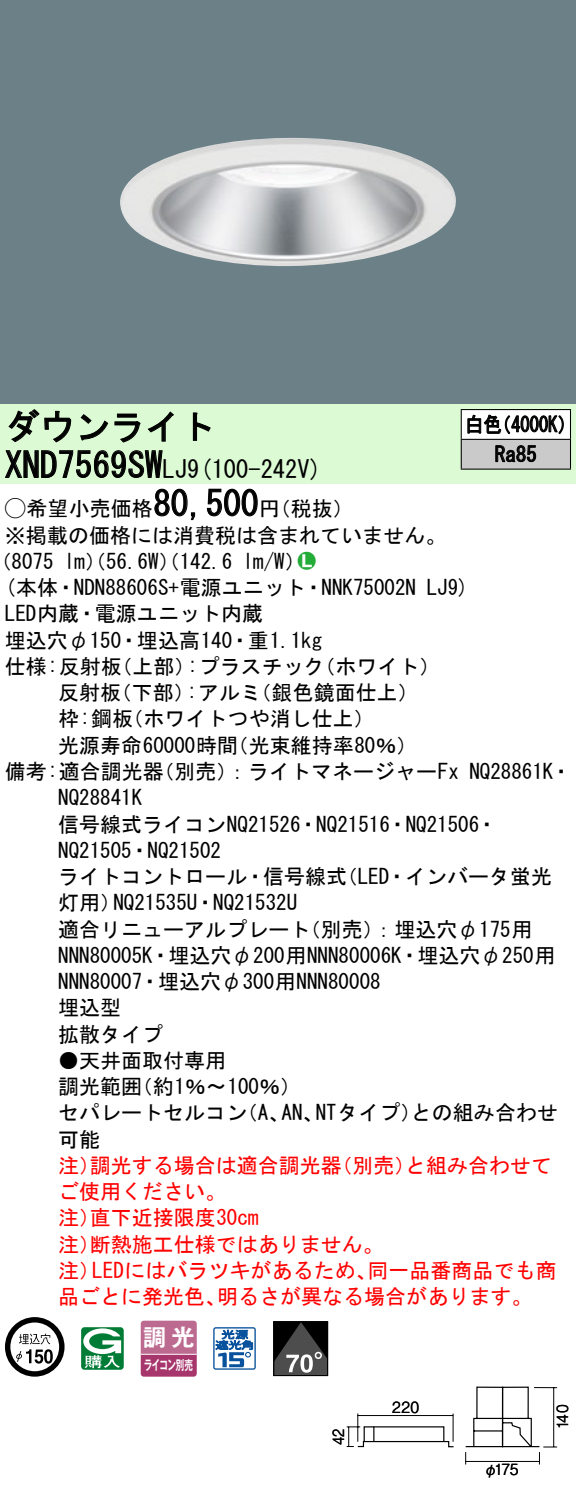
<style>
.page{position:relative;width:576px;height:1488px;background:#fff}
.page>*{position:absolute;margin:0;border:0;box-sizing:border-box;transform-origin:0 0}
.t1{font:35px "MS Gothic";color:#000}
.t2{font:24.5px "MS Gothic";color:#000}
.t3{font:23.1px "Gothic MB101 Pro De Bold 90 pv RKSJ H";color:#fff}
.t4{font:21px/26.2px "MS Gothic";color:#000}
.t5{font:21px/26.2px "MS Gothic";color:#f00}
.t6{font:21px/29.8px "MS Gothic";color:#000;scale:.88 1}
.t7{font:21px "Ford Classification 1";color:#23ac38}
.t8{font:15.4px "Gothic BBB Pro Medium 90 pv RKSJ H";letter-spacing:.015em;color:#000;scale:.9 1}
.t9{font:15.4px "Gothic BBB Pro Medium 90 pv RKSJ H";letter-spacing:.015em;color:#000;scale:.85 1}
.t10{font:13.3px "Gothic MB101 Pro De Bold 90 pv RKSJ H";letter-spacing:-.05em;color:#fff;scale:.65 1}
.s1{font-size:24.5px}
.s2{font-family:"Ford Classification 1"}
.s3{color:#fff}
</style>
<div class="page">
<div style="left:0;top:0;width:575px;height:404px;background:#6c8087"></div>
<img style="left:120px;top:138px;width:336px;height:128px">
<div style="left:0;top:404px;width:575px;height:79px;background:#dcfad4"></div>
<svg style="left:8px;top:409px;width:64px;height:34px"></svg>
<svg style="left:80px;top:413px;width:60px;height:30px"></svg>
<svg style="left:148px;top:411px;width:25px;height:31px"></svg>
<svg style="left:192px;top:412px;width:19px;height:29px"></svg>
<svg style="left:5px;top:450px;width:158px;height:28px"></svg>
<svg style="left:154px;top:488px;width:42px;height:32px"></svg>
<svg style="left:207px;top:488px;width:51px;height:29px"></svg>
<svg style="left:5px;top:1317px;width:59px;height:59px"></svg>
<svg style="left:44px;top:1349px;width:9px;height:14px"></svg>
<svg style="left:81px;top:1327px;width:43px;height:42px"></svg>
<svg style="left:140px;top:1320px;width:56px;height:56px;background:#b65c86"></svg>
<hr style="left:141px;top:1353px;width:55px;height:1px;background:#fff">
<svg style="left:213px;top:1327px;width:43px;height:42px"></svg>
<div style="left:273px;top:1321px;width:55px;height:54px;border:1px solid #000"></div>
<svg style="left:273px;top:1322px;width:54px;height:53px;background:#3f3f3f"></svg>
<div style="left:461px;top:409px;width:109px;height:30px;background:#fff"></div>
<div style="left:461px;top:439px;width:109px;height:30px;background:#cacaca"></div>
<hr style="left:460px;top:409px;width:110px;height:1px;background:#000">
<hr style="left:569px;top:410px;width:2px;height:29px;background:#000">
<hr style="left:460px;top:439px;width:110px;height:1px;background:#000">
<svg style="left:460px;top:410px;width:1px;height:58px"></svg>
<hr style="left:569px;top:440px;width:2px;height:28px;background:#000">
<hr style="left:460px;top:468px;width:110px;height:2px;background:#000">
<svg style="left:467px;top:414px;width:96px;height:20px"></svg>
<svg style="left:495px;top:445px;width:41px;height:17px"></svg>
<svg style="left:346px;top:1413px;width:108px;height:34px"></svg>
<svg style="left:465px;top:1386px;width:92px;height:78px"></svg>
<hr style="left:534px;top:1386px;width:23px;height:2px;background:#000">
<hr style="left:553px;top:1387px;width:1px;height:59px;background:#000">
<h1 class="t1" style="left:5px;top:409px;width:212px">ダウンライト</h1>
<p class="t2" style="left:187px;top:456px;width:136px">(9 100-242 (V</p>
<h1 class="t1" style="left:5px;top:447px;width:184px">XND7569SW<span class="s1">LJ</span></h1>
<h1 class="t1" style="left:153px;top:486px;width:106px">80,500</h1>
<p class="t4" style="left:5px;top:495px;width:442px"><span class="s2">A</span>希望小売価格<br>※掲載の価格には消費税は含まれていません。</p>
<p class="t7" style="left:298px;top:550px;width:19px">2<span class="s3">7</span></p>
<p class="t4" style="left:259px;top:495px;width:96px">（円税抜(</p>
<p class="t4" style="left:243px;top:548px;width:64px">l m (W/</p>
<p class="t4" style="left:-9px;top:548px;width:65px">（8075</p>
<p class="t4" style="left:64px;top:548px;width:169px">lm）（56.6 ）（W 142.6</p>
<p class="t6" style="left:494px;top:409px;width:49px;text-indent:-30px">白色<br>Ra85</p>
<p class="t6" style="left:492px;top:409px;width:96px">（4000 (K</p>
<p class="t4" style="left:5px;top:574px;width:412px">(本体・NDN88606 +S 電源ユニット・NNK75002N</p>
<p class="t4" style="left:5px;top:600px;width:259px">LED内蔵・電源ユニット内蔵</p>
<p class="t4" style="left:5px;top:627px;width:318px">埋込穴φ150・埋込高140・重1.1kg</p>
<p class="t4" style="left:314px;top:653px;width:127px">（ホワイト(</p>
<p class="t4" style="left:426px;top:574px;width:44px">LJ (9</p>
<p class="t4" style="left:187px;top:653px;width:139px">:プラスチック</p>
<p class="t4" style="left:5px;top:653px;width:118px">仕様:反射板</p>
<p class="t4" style="left:111px;top:653px;width:85px">（上部）</p>
<p class="t4" style="left:58px;top:679px;width:64px">反射板</p>
<p class="t4" style="left:111px;top:679px;width:85px">（下部）</p>
<p class="t4" style="left:187px;top:679px;width:76px">:アルミ</p>
<p class="t4" style="left:250px;top:679px;width:169px">（銀色鏡面仕上(</p>
<p class="t4" style="left:58px;top:705px;width:76px">枠:鋼板</p>
<p class="t4" style="left:122px;top:705px;width:253px">（ホワイトつや消し仕上(</p>
<p class="t4" style="left:58px;top:732px;width:181px">光源寿命60000時間</p>
<p class="t4" style="left:227px;top:732px;width:191px">（光束維持率80％(</p>
<p class="t4" style="left:153px;top:758px;width:307px">（別売：）ライトマネージャーFx</p>
<p class="t4" style="left:5px;top:758px;width:160px">備考:適合調光器</p>
<p class="t4" style="left:58px;top:784px;width:85px">NQ28841K</p>
<p class="t4" style="left:58px;top:810px;width:441px">信号線式ライコンNQ21526・NQ21516・NQ21506・</p>
<p class="t4" style="left:58px;top:837px;width:164px">NQ21505・NQ21502</p>
<p class="t4" style="left:336px;top:863px;width:217px">（LED・インバータ蛍光</p>
<p class="t4" style="left:469px;top:758px;width:104px">NQ28861 ・K</p>
<p class="t4" style="left:58px;top:863px;width:290px;text-align:center">ライトコントロール・信号線式<br>NQ21535 ・U NQ21532U</p>
<p class="t4" style="left:58px;top:889px;width:64px">灯用）</p>
<p class="t4" style="left:58px;top:915px;width:498px">適合リニューアルプレート<br>NNN80005 ・K 埋込穴φ200用NNN80006 ・K 埋込穴φ250用<br>NNN80007・埋込穴φ300用NNN80008<br>埋込型<br>拡散タイプ</p>
<p class="t4" style="left:132px;top:1047px;width:171px;text-indent:-73px">●天井面取付専用<br>（約1％〜100％(</p>
<p class="t4" style="left:300px;top:915px;width:234px">（別売：）埋込穴φ175用</p>
<p class="t4" style="left:58px;top:1073px;width:85px">調光範囲</p>
<p class="t4" style="left:315px;top:1099px;width:107px">NTタイプ）</p>
<p class="t4" style="left:411px;top:1099px;width:148px">との組み合わせ</p>
<p class="t4" style="left:58px;top:1099px;width:190px">セパレートセルコン可能</p>
<p class="t4" style="left:237px;top:1099px;width:54px">（、A</p>
<p class="t4" style="left:281px;top:1099px;width:43px">AN、</p>
<p class="t5" style="left:90px;top:1152px;width:253px">調光する場合は適合調光器</p>
<p class="t5" style="left:331px;top:1152px;width:85px">（別売）</p>
<p class="t5" style="left:405px;top:1152px;width:148px">と組み合わせて</p>
<p class="t5" style="left:58px;top:1152px;width:43px">注）</p>
<p class="t5" style="left:58px;top:1178px;width:169px">ご使用ください。</p>
<p class="t5" style="left:90px;top:1204px;width:170px">直下近接限度30cm</p>
<p class="t5" style="left:90px;top:1204px;width:295px;text-indent:-32px">注）<br>断熱施工仕様ではありません。</p>
<p class="t5" style="left:58px;top:1230px;width:43px">注）</p>
<p class="t5" style="left:92px;top:1257px;width:286px">LEDにはバラツキがあるため、</p>
<p class="t5" style="left:367px;top:1257px;width:190px">同一品番商品でも商</p>
<p class="t5" style="left:58px;top:1257px;width:43px">注）</p>
<p class="t5" style="left:58px;top:1283px;width:169px">品ごとに発光色、</p>
<p class="t5" style="left:217px;top:1283px;width:317px">明るさが異なる場合があります。</p>
<p class="t3" style="left:143px;top:1317px;width:53px">調光</p>
<p class="t10" style="left:144px;top:1354px;width:77px">ライコン別売</p>
<p class="t9" style="left:326px;top:1444px;width:21px;rotate:-90deg">42</p>
<p class="t8" style="left:392px;top:1394px;width:31px">220</p>
<p class="t8" style="left:494px;top:1457px;width:28px">175</p>
<p class="t8" style="left:483px;top:1457px;width:17px">φ</p>
<p class="t8" style="left:550px;top:1429px;width:29px;rotate:-90deg">140</p>
</div>
